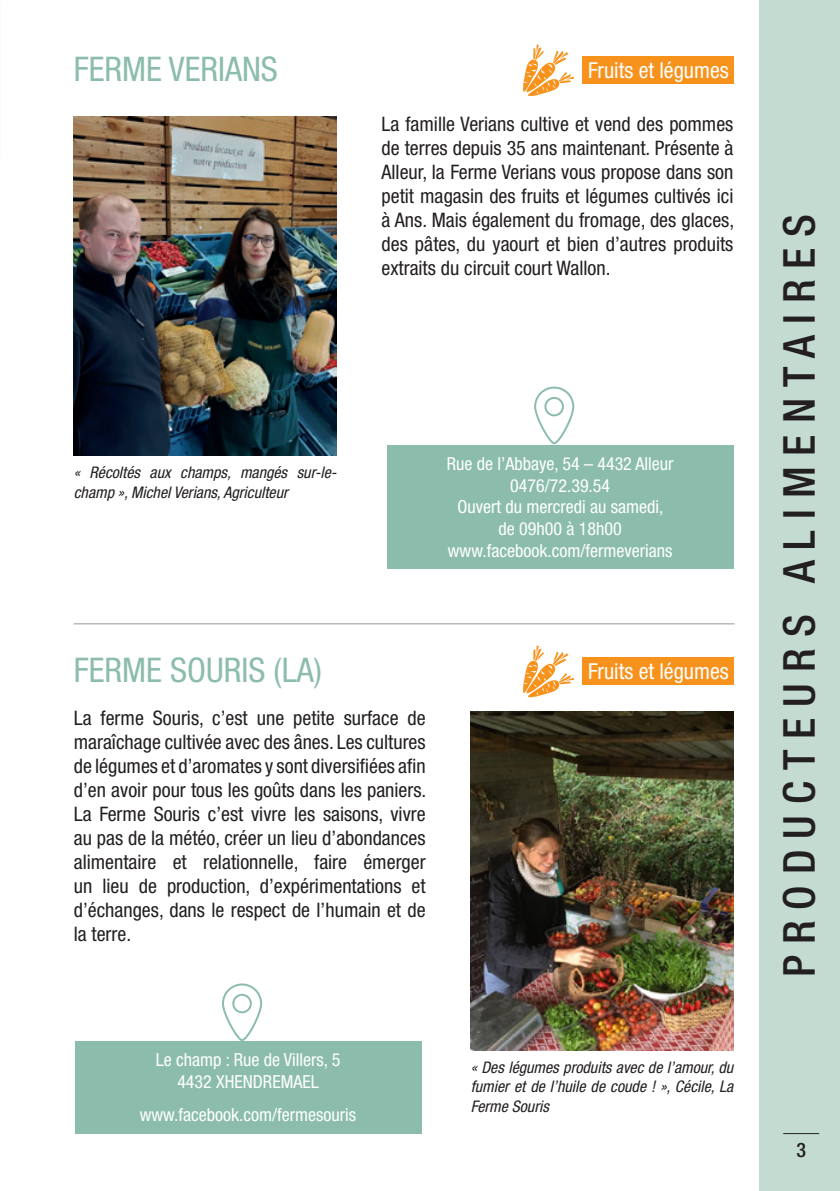
<style>
.page{position:relative;width:840px;height:1191px;background:#fff}
.page>*{position:absolute;margin:0;border:0;box-sizing:border-box;transform-origin:0 0}
.t1{font:500 condensed 44px "Helvetica Neue LT Std";letter-spacing:.25em;color:#231f20}
.Nom{font:condensed 34px "Helvetica Neue LT Std";color:#8cbdac}
.Corps{font:condensed 22px "Helvetica Neue LT Std";color:#fff}
.Corps-2{font:condensed 20px/24px "Helvetica Neue LT Std";color:#231f20;text-align:justify}
.t2{font:500 condensed 20px "Helvetica Neue LT Std";color:#231f20}
.Corps-3{font:condensed 18px/21.6px "Helvetica Neue LT Std";color:#fff;text-align:center}
.Corps-4{font:italic condensed 16px/19.2px "Helvetica Neue LT Std";color:#231f20}
</style>
<div class="page">
<hr style="left:74px;top:623px;width:660px;height:1px;background:#939598">
<div style="left:758px;top:0;width:81px;height:1191px;background:#c3dbd1"></div>
<svg style="left:523px;top:44px;width:51px;height:53px"></svg>
<svg style="left:523px;top:645px;width:51px;height:53px"></svg>
<hr style="left:782px;top:1133px;width:36px;height:1px;background:#231f20">
<svg style="left:534px;top:386px;width:41px;height:59px"></svg>
<svg style="left:222px;top:983px;width:41px;height:58px"></svg>
<div style="left:582px;top:57px;width:152px;height:27px;background:#f7931d"></div>
<div style="left:387px;top:445px;width:346px;height:124px;background:#8cbdac"></div>
<div style="left:75px;top:1041px;width:346px;height:92px;background:#8cbdac"></div>
<img style="left:74px;top:116px;width:262px;height:339px">
<img style="left:470px;top:711px;width:263px;height:339px">
<div style="left:582px;top:658px;width:152px;height:27px;background:#f7931d"></div>
<p class="Nom" style="left:74px;top:49px;width:206px">FERME VERIANS</p>
<p class="Corps" style="left:588px;top:58px;width:142px">Fruits et légumes</p>
<p class="Corps-2" style="left:381px;top:111px;width:354px">La famille Verians cultive et vend des pommes de terres depuis 35 ans maintenant. Présente à Alleur, la Ferme Verians vous propose dans son petit magasin des fruits et légumes cultivés ici à Ans. Mais également du fromage, des glaces, des pâtes, du yaourt et bien d’autres produits extraits du circuit court Wallon.</p>
<p class="Corps-4" style="left:74px;top:463px;width:264px">« Récoltés aux champs, mangés sur-le&shy;champ », Michel Verians, Agriculteur</p>
<p class="Nom" style="left:74px;top:650px;width:250px">FERME SOURIS (LA)</p>
<p class="Corps-3" style="left:446px;top:453px;width:228px">Rue de l’Abbaye, 54 – 4432 Alleur<br>0476/72.39.54<br>Ouvert du mercredi au samedi,<br>de 09h00 à 18h00 www.facebook.com/fermeverians</p>
<p class="Corps" style="left:588px;top:659px;width:142px">Fruits et légumes</p>
<p class="Corps-2" style="left:74px;top:706px;width:354px">La ferme Souris, c’est une petite surface de maraîchage cultivée avec des ânes. Les cultures de légumes et d’aromates y sont diversifiées afin d’en avoir pour tous les goûts dans les paniers.<br>La Ferme Souris c’est vivre les saisons, vivre au pas de la météo, créer un lieu d’abondances alimentaire et relationnelle, faire émerger un lieu de production, d’expérimentations et d’échanges, dans le respect de l’humain et de la terre.</p>
<p class="Corps-3" style="left:156px;top:1049px;width:186px">Le champ : Rue de Villers, 5<br>4432 XHENDREMAEL</p>
<p class="Corps-3" style="left:140px;top:1103px;width:218px">www.facebook.com/fermesouris</p>
<p class="Corps-4" style="left:470px;top:1058px;width:264px;text-align:justify">« Des légumes produits avec de l’amour, du fumier et de l’huile de coude ! », Cécile, La Ferme Souris</p>
<h1 class="t1" style="left:772px;top:977px;width:765px;rotate:-90deg">PRODUCTEURS ALIMENTAIRES</h1>
<p class="t2" style="left:796px;top:1137px;width:11px">3</p>
</div>
